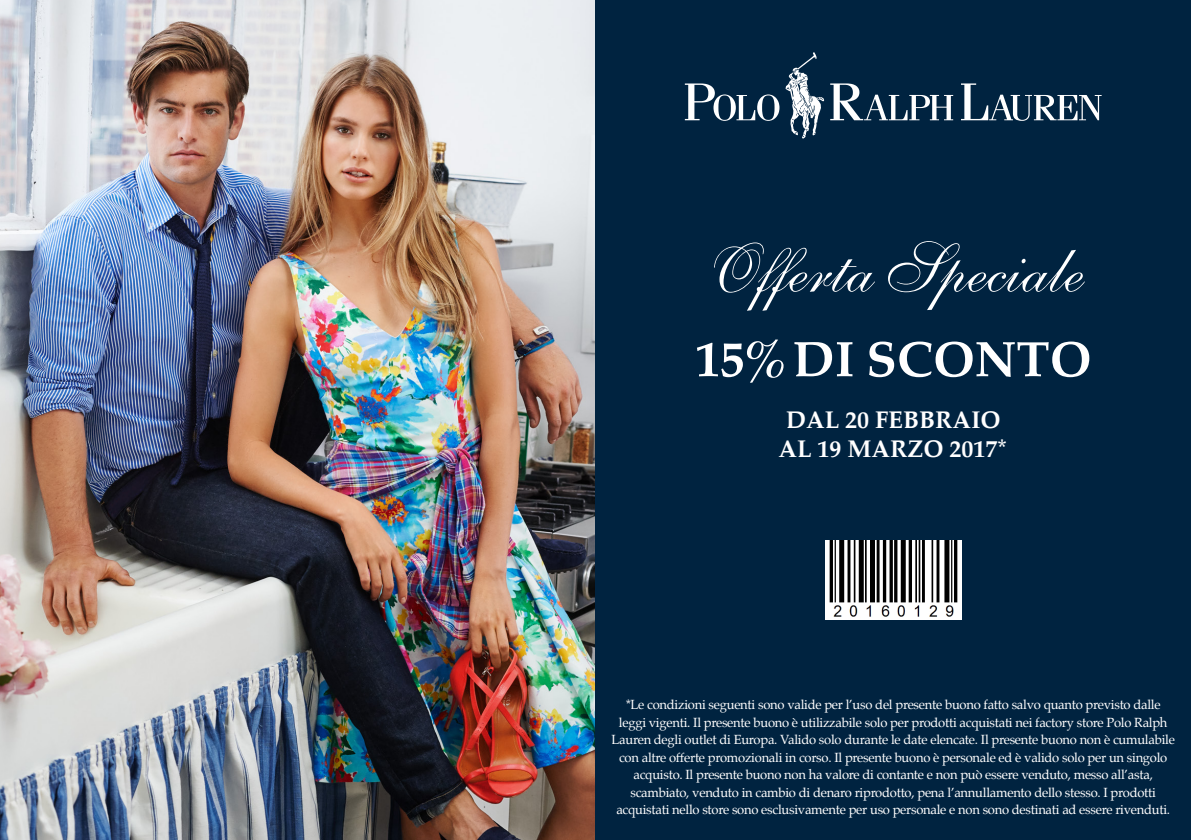
<style>
.page{position:relative;width:1191px;height:840px;background:#fff}
.page>*{position:absolute;margin:0;border:0;box-sizing:border-box;transform-origin:0 0}
.t1{font:69.6px "Shelley Allegro Script";color:#fff}
.t2{font:700 50px "Palatino";color:#fff}
.t3{font:700 24px/28.8px "Palatino";color:#fff;text-align:center}
.t4{font:13px/17.4px "Palatino";letter-spacing:-.02em;color:#fff;text-align:center}
</style>
<div class="page">
<img style="left:0;top:0;width:595px;height:839px">
<div style="left:595px;top:0;width:596px;height:839px;background:#002340"></div>
<svg style="left:785px;top:52px;width:39px;height:86px"></svg>
<svg style="left:961px;top:83px;width:140px;height:38px"></svg>
<svg style="left:685px;top:83px;width:94px;height:38px"></svg>
<svg style="left:830px;top:83px;width:123px;height:37px"></svg>
<img style="left:825px;top:540px;width:136px;height:79px">
<p class="t1" style="left:703px;top:228px;width:381px">Offerta Speciale</p>
<p class="t2" style="left:695px;top:316px;width:397px">15% DI SCONTO</p>
<p class="t3" style="left:778px;top:405px;width:231px">DAL 20 FEBBRAIO<br>AL 19 MARZO 2017*</p>
<p class="t4" style="left:611px;top:695px;width:565px">*Le condizioni seguenti sono valide per l’uso del presente buono fatto salvo quanto previsto dalle leggi vigenti. Il presente buono è utilizzabile solo per prodotti acquistati nei factory store Polo Ralph Lauren degli outlet di Europa. Valido solo durante le date elencate. Il presente buono non è cumulabile con altre offerte promozionali in corso. Il presente buono è personale ed è valido solo per un singolo acquisto. Il presente buono non ha valore di contante e non può essere venduto, messo all’asta, scambiato, venduto in cambio di denaro riprodotto, pena l’annullamento dello stesso. I prodotti acquistati nello store sono esclusivamente per uso personale e non sono destinati ad essere rivenduti.</p>
</div>
